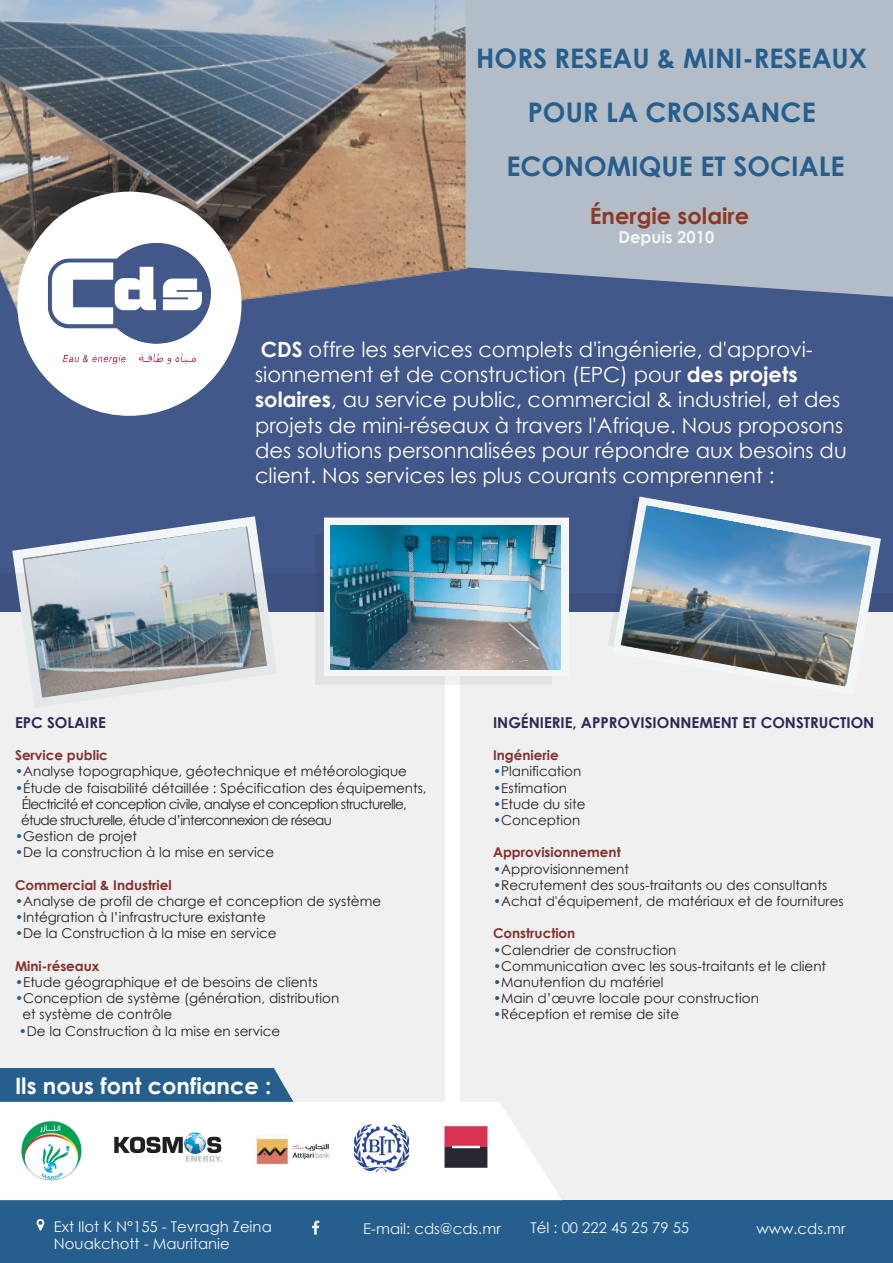
<style>
.page{position:relative;width:893px;height:1263px;background:#fff}
.page>*{position:absolute;margin:0;border:0;box-sizing:border-box;transform-origin:0 0}
.t1{font:700 27px/54px "Century Gothic";color:#265e8d;text-align:center}
.t2{font:700 22.5px "Century Gothic";color:#fff}
.t3{font:700 22.5px "Century Gothic";color:#8e3727}
.t4{font:21px/25.2px "Century Gothic";color:#fff}
.t5{font:700 16.5px "Century Gothic";color:#f3f6f6}
.t6{font:700 15px "Century Gothic";color:#2e2658}
.t7{font:14.85px/17.9px "Century Gothic";color:#f3f6f6}
.t8{font:13.5px/16.2px "Century Gothic";color:#231f20}
.t9{font:13.5px/16.2px "Century Gothic";letter-spacing:-.05em;color:#231f21}
.t10{font:13.5px "Century Gothic";color:#231f21}
.t11{font:700 13.5px "Century Gothic";color:#84302e}
.s1{font-weight:700}
.s2{color:#265e8d}
</style>
<div class="page">
<div style="left:0;top:251px;width:893px;height:361px;background:#42578a"></div>
<svg style="left:12px;top:516px;width:245px;height:57px"></svg>
<div style="left:0;top:573px;width:445px;height:593px;background:#f0f0f0"></div>
<div style="left:460px;top:594px;width:433px;height:611px;background:#f0f0f0"></div>
<div style="left:324px;top:518px;width:245px;height:158px;background:#f3f6f6"></div>
<svg style="left:607px;top:496px;width:279px;height:150px"></svg>
<img style="left:0;top:1px;width:466px;height:322px">
<div style="left:17px;top:192px;width:225px;height:224px;background:#fff;border-radius:50%"></div>
<div style="left:466px;top:1px;width:427px;height:296px;background:#b3bdc7"></div>
<img style="left:621px;top:505px;width:250px;height:182px">
<hr style="left:0;top:0;width:893px;height:1px;background:#6c7376">
<div style="left:0;top:1200px;width:893px;height:63px;background:#265e8d"></div>
<svg style="left:37px;top:1219px;width:7px;height:11px"></svg>
<svg style="left:312px;top:1220px;width:7px;height:14px"></svg>
<div style="left:0;top:1068px;width:294px;height:34px;background:#265e8d"></div>
<svg style="left:0;top:1102px;width:561px;height:98px;fill:#fff"></svg>
<img style="left:21px;top:1121px;width:60px;height:60px">
<img style="left:114px;top:1117px;width:109px;height:59px">
<img style="left:251px;top:1109px;width:85px;height:84px">
<img style="left:355px;top:1120px;width:54px;height:53px">
<img style="left:436px;top:1117px;width:60px;height:59px">
<img style="left:331px;top:525px;width:229px;height:145px">
<img style="left:24px;top:527px;width:242px;height:170px">
<img style="left:47px;top:243px;width:164px;height:122px">
<h1 class="t1" style="left:476px;top:30px;width:392px">HORS RESEAU &amp; MINI-RESEAUX<br>POUR LA CROISSANCE<br>ECONOMIQUE ET SOCIALE</h1>
<h2 class="t3" style="left:590px;top:198px;width:161px">Énergie solaire</h2>
<p class="t5" style="left:618px;top:225px;width:97px">Depuis 2010</p>
<p class="t4" style="left:255px;top:336px;width:593px"><span class="s1">CDS</span> offre les services complets d'ingénierie, d'approvi&shy;sionnement et de construction (EPC) pour <span class="s1">des projets solaires</span>, au service public, commercial &amp; industriel, et des projets de mini-réseaux à travers l'Afrique. Nous proposons des solutions personnalisées pour répondre aux besoins du client. Nos services les plus courants comprennent :</p>
<p class="t6" style="left:15px;top:711px;width:92px">EPC SOLAIRE</p>
<p class="t11" style="left:15px;top:745px;width:94px">Service public</p>
<p class="t10" style="left:15px;top:762px;width:393px"><span class="s2">•</span>Analyse topographique, géotechnique et météorologique</p>
<p class="t9" style="left:21px;top:779px;width:407px;text-indent:-6px"><span class="s2">•</span>Étude de faisabilité détaillée : Spécification des équipements,<br>Électricité et conception civile, analyse et conception structurelle, étude structurelle, étude d’interconnexion de réseau</p>
<p class="t10" style="left:15px;top:827px;width:124px"><span class="s2">•</span>Gestion de projet</p>
<p class="t10" style="left:15px;top:843px;width:261px"><span class="s2">•</span>De la construction à la mise en service</p>
<p class="t11" style="left:15px;top:875px;width:158px">Commercial &amp; Industriel</p>
<p class="t8" style="left:15px;top:893px;width:368px"><span class="s2">•</span>Analyse de profil de charge et conception de système</p>
<p class="t8" style="left:15px;top:909px;width:252px"><span class="s2">•</span>Intégration à l’infrastructure existante</p>
<p class="t8" style="left:15px;top:925px;width:263px"><span class="s2">•</span>De la Construction à la mise en service</p>
<p class="t11" style="left:15px;top:956px;width:86px">Mini-réseaux</p>
<p class="t8" style="left:15px;top:974px;width:304px"><span class="s2">•</span>Etude géographique et de besoins de clients</p>
<p class="t8" style="left:22px;top:990px;width:318px;text-indent:-7px"><span class="s2">•</span>Conception de système (génération, distribution et système de contrôle</p>
<p class="t8" style="left:19px;top:1022px;width:263px"><span class="s2">•</span>De la Construction à la mise en service</p>
<h2 class="t2" style="left:15px;top:1069px;width:258px">Ils nous font confiance :</h2>
<p class="t6" style="left:493px;top:711px;width:383px">INGÉNIERIE, APPROVISIONNEMENT ET CONSTRUCTION</p>
<p class="t11" style="left:493px;top:745px;width:67px">Ingénierie</p>
<p class="t8" style="left:493px;top:763px;width:90px"><span class="s2">•</span>Planification</p>
<p class="t8" style="left:493px;top:779px;width:76px"><span class="s2">•</span>Estimation</p>
<p class="t8" style="left:493px;top:796px;width:94px"><span class="s2">•</span>Etude du site</p>
<p class="t8" style="left:493px;top:812px;width:89px"><span class="s2">•</span>Conception</p>
<p class="t11" style="left:493px;top:842px;width:129px">Approvisionnement</p>
<p class="t8" style="left:493px;top:860px;width:137px"><span class="s2">•</span>Approvisionnement</p>
<p class="t8" style="left:493px;top:877px;width:336px"><span class="s2">•</span>Recrutement des sous-traitants ou des consultants</p>
<p class="t8" style="left:493px;top:893px;width:352px"><span class="s2">•</span>Achat d'équipement, de matériaux et de fournitures</p>
<p class="t11" style="left:493px;top:923px;width:84px">Construction</p>
<p class="t8" style="left:493px;top:941px;width:185px"><span class="s2">•</span>Calendrier de construction</p>
<p class="t8" style="left:493px;top:958px;width:335px"><span class="s2">•</span>Communication avec les sous-traitants et le client</p>
<p class="t8" style="left:493px;top:974px;width:172px"><span class="s2">•</span>Manutention du matériel</p>
<p class="t8" style="left:493px;top:990px;width:267px"><span class="s2">•</span>Main d’œuvre locale pour construction</p>
<p class="t8" style="left:493px;top:1006px;width:188px"><span class="s2">•</span>Réception et remise de site</p>
<p class="t7" style="left:54px;top:1217px;width:219px">Ext Ilot K N°155 - Tevragh Zeina<br>Nouakchott - Mauritanie</p>
<p class="t7" style="left:363px;top:1219px;width:139px">E-mail: cds@cds.mr</p>
<p class="t7" style="left:530px;top:1218px;width:160px">Tél : 00 222 45 25 79 55</p>
<p class="t7" style="left:756px;top:1219px;width:91px">www.cds.mr</p>
</div>
